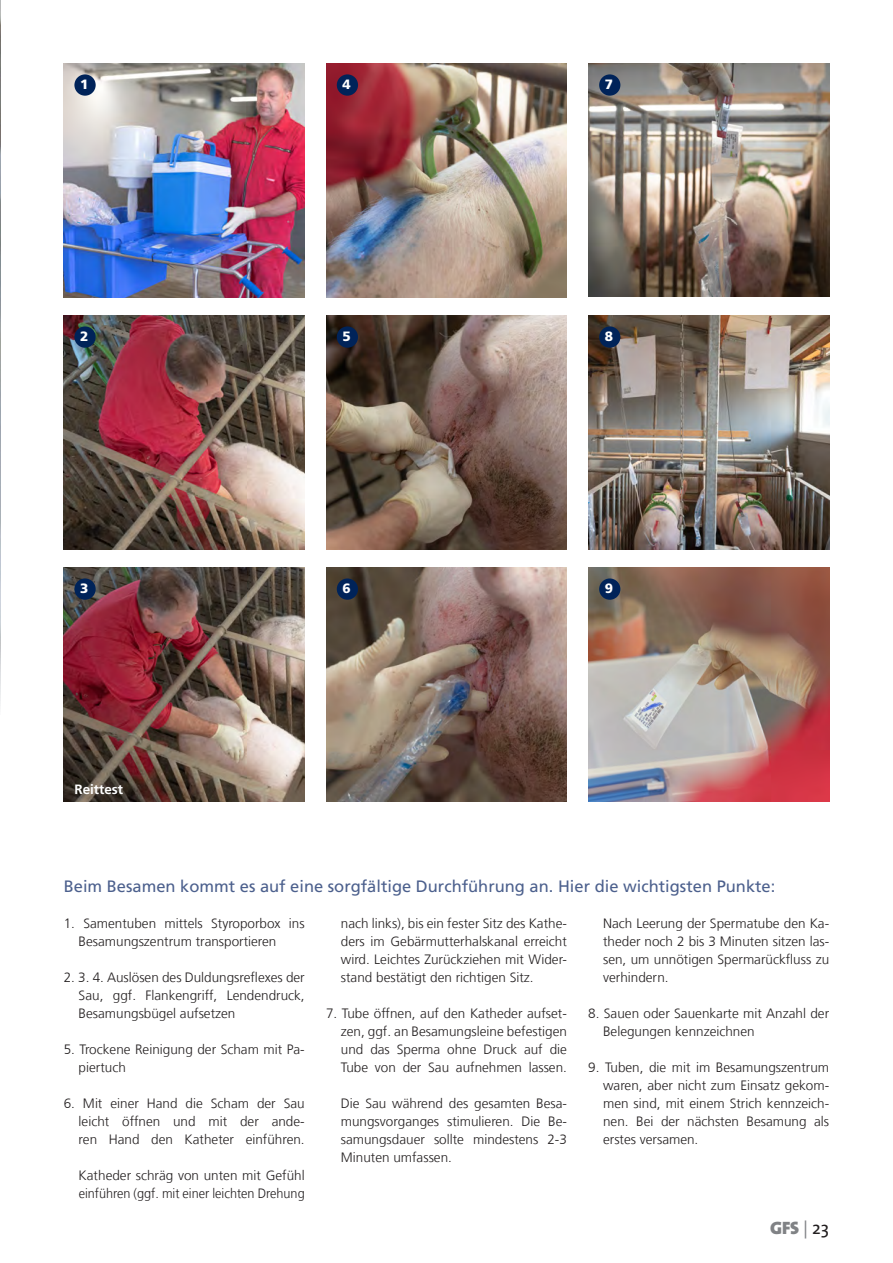
<style>
.page{position:relative;width:893px;height:1263px;background:#fff}
.page>*{position:absolute;margin:0;border:0;box-sizing:border-box;transform-origin:0 0}
.t1{font:900 18px "The Sans";color:#808285}
.t2{font:16.5px "Frutiger LT Com";color:#4c608d}
.t3{font:300 13.5px/18px "Frutiger LT Com";color:#231f20;text-align:justify}
.t4{font:900 13.5px "Frutiger LT Com";color:#fff}
.t5{font:700 13.5px "Frutiger LT Com";color:#fff}
.s1{font-weight:400}
.s2{font-weight:400;color:#231f20}
</style>
<div class="page">
<img style="left:0;top:1px;width:1px;height:705px">
<img style="left:64px;top:64px;width:240px;height:234px">
<img style="left:64px;top:316px;width:240px;height:234px">
<img style="left:64px;top:568px;width:240px;height:234px">
<img style="left:326px;top:64px;width:241px;height:234px">
<img style="left:326px;top:316px;width:241px;height:234px">
<img style="left:326px;top:568px;width:241px;height:234px">
<img style="left:588px;top:64px;width:241px;height:232px">
<img style="left:588px;top:316px;width:241px;height:234px">
<img style="left:588px;top:568px;width:241px;height:234px">
<div style="left:74px;top:74px;width:22px;height:22px;background:#002359;border-radius:50%"></div>
<div style="left:337px;top:74px;width:21px;height:22px;background:#002359;border-radius:50%"></div>
<div style="left:599px;top:74px;width:21px;height:22px;background:#002359;border-radius:50%"></div>
<div style="left:74px;top:326px;width:22px;height:22px;background:#002359;border-radius:50%"></div>
<div style="left:337px;top:326px;width:21px;height:22px;background:#002359;border-radius:50%"></div>
<div style="left:599px;top:326px;width:21px;height:22px;background:#002359;border-radius:50%"></div>
<div style="left:74px;top:578px;width:22px;height:22px;background:#002359;border-radius:50%"></div>
<div style="left:337px;top:578px;width:21px;height:22px;background:#002359;border-radius:50%"></div>
<div style="left:599px;top:578px;width:21px;height:22px;background:#002359;border-radius:50%"></div>
<p class="t4" style="left:80px;top:76px;width:10px">1</p>
<p class="t4" style="left:342px;top:76px;width:10px">4</p>
<p class="t4" style="left:605px;top:76px;width:10px">7</p>
<p class="t4" style="left:80px;top:328px;width:10px">2</p>
<p class="t4" style="left:342px;top:328px;width:10px">5</p>
<p class="t4" style="left:605px;top:328px;width:10px">8</p>
<p class="t4" style="left:80px;top:580px;width:10px">3</p>
<p class="t4" style="left:342px;top:580px;width:10px">6</p>
<p class="t4" style="left:605px;top:580px;width:10px">9</p>
<p class="t5" style="left:74px;top:781px;width:50px">Reittest</p>
<p class="t2" style="left:64px;top:876px;width:713px">Beim Besamen kommt es auf eine sorgfältige Durchführung an. Hier die wichtigsten Punkte:</p>
<p class="t3" style="left:79px;top:914px;width:228px;text-indent:-15px">1. Samentuben mittels Styroporbox ins<br>Besamungszentrum transportieren</p>
<p class="t3" style="left:79px;top:968px;width:228px;text-indent:-15px">2. 3. 4. Auslösen des Duldungsreflexes der Sau, ggf. Flankengriff, Lendendruck, Besamungsbügel aufsetzen</p>
<p class="t3" style="left:79px;top:1040px;width:228px;text-indent:-15px">5. Trockene Reinigung der Scham mit Pa&shy;piertuch</p>
<p class="t3" style="left:79px;top:1094px;width:228px;text-indent:-15px">6. Mit einer Hand die Scham der Sau leicht öffnen und mit der ande&shy;ren Hand den Katheter einführen.</p>
<p class="t3" style="left:79px;top:1166px;width:228px">Katheder schräg von unten mit Gefühl einführen (ggf. mit einer leichten Drehung</p>
<p class="t3" style="left:341px;top:914px;width:228px">nach links), bis ein fester Sitz des Kathe&shy;ders im Gebärmutterhalskanal erreicht wird. Leichtes Zurückziehen mit Wider&shy;stand bestätigt den richtigen Sitz.</p>
<p class="t3" style="left:341px;top:1004px;width:228px;text-indent:-15px">7. Tube öffnen, auf den Katheder aufset&shy;zen, ggf. an Besamungsleine befestigen und das Sperma ohne Druck auf die Tube von der Sau aufnehmen lassen.</p>
<p class="t3" style="left:341px;top:1094px;width:228px">Die Sau während des gesamten Besa&shy;mungsvorganges stimulieren. Die Be&shy;samungsdauer sollte mindestens 2-3<br>Minuten umfassen.</p>
<p class="t3" style="left:603px;top:914px;width:228px">Nach Leerung der Spermatube den Ka&shy;theder noch 2 bis 3 Minuten sitzen las&shy;sen, um unnötigen Spermarückfluss zu verhindern.</p>
<p class="t3" style="left:603px;top:1004px;width:228px;text-indent:-15px">8. Sauen oder Sauenkarte mit Anzahl der<br>Belegungen kennzeichnen</p>
<p class="t3" style="left:603px;top:1058px;width:228px;text-indent:-15px">9. Tuben, die mit im Besamungszentrum waren, aber nicht zum Einsatz gekom&shy;men sind, mit einem Strich kennzeich&shy;nen. Bei der nächsten Besamung als erstes versamen.</p>
<h1 class="t1" style="left:770px;top:1212px;width:60px">GFS <span class="s1">|</span> <span class="s2">23</span></h1>
</div>
